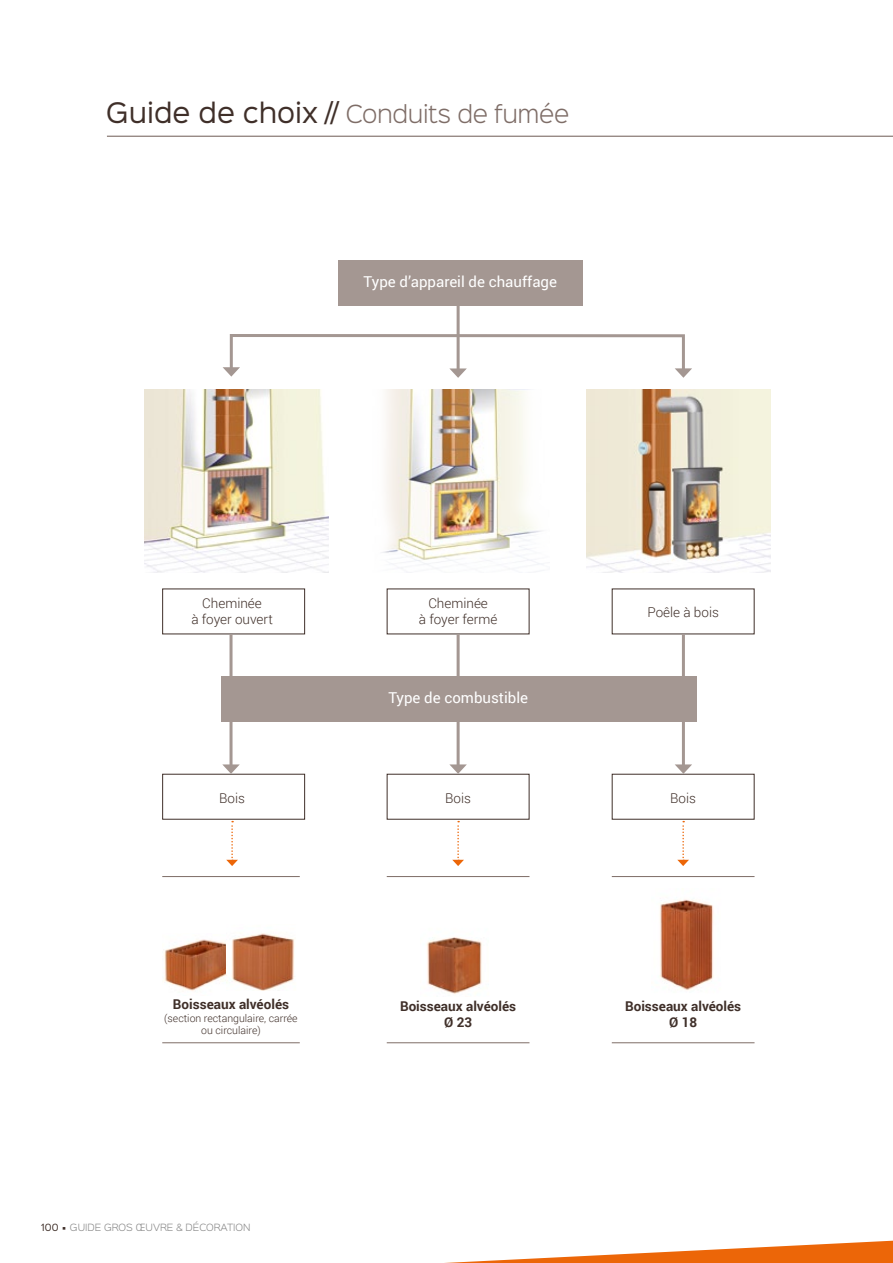
<style>
.page{position:relative;width:893px;height:1263px;background:#fff}
.page>*{position:absolute;margin:0;border:0;box-sizing:border-box;transform-origin:0 0}
.t1{font:300 22.5px "Sinkin Sans 300";letter-spacing:-.02em;color:#7e6d67}
.t2{font:15px "Roboto";color:#fff}
.t3{font:300 13.5px/16.2px "Roboto";color:#3f2f29;text-align:center}
.t4{font:700 13.5px/16.2px "Roboto";color:#3f2f29;text-align:center}
.t5{font:300 10.5px/12.6px "Roboto";color:#3f2f29;text-align:center}
.t6{font:300 9px "Sinkin Sans 300";color:#878787}
.s1{font-family:"Sinkin Sans 400";font-weight:400;font-size:25.5px;color:#3f2f29}
.s2{font-family:"Sinkin Sans 400";font-weight:400;color:#3f2f29}
</style>
<div class="page">
<hr style="left:107px;top:136px;width:786px;height:1px;background:#7e6d67">
<img style="left:382px;top:390px;width:161px;height:182px">
<img style="left:586px;top:390px;width:184px;height:182px">
<img style="left:144px;top:390px;width:184px;height:182px">
<img style="left:164px;top:939px;width:62px;height:52px">
<img style="left:226px;top:933px;width:69px;height:58px">
<img style="left:426px;top:937px;width:56px;height:57px">
<img style="left:659px;top:899px;width:55px;height:91px">
<div style="left:339px;top:260px;width:244px;height:45px;background:#a49792"></div>
<div style="left:221px;top:676px;width:475px;height:45px;background:#a49792"></div>
<svg style="left:677px;top:821px;width:12px;height:45px"></svg>
<svg style="left:226px;top:821px;width:12px;height:45px"></svg>
<svg style="left:452px;top:821px;width:12px;height:45px"></svg>
<hr style="left:457px;top:305px;width:3px;height:66px;background:#a49792">
<hr style="left:457px;top:634px;width:3px;height:133px;background:#a49792">
<svg style="left:449px;top:764px;width:18px;height:10px"></svg>
<hr style="left:230px;top:634px;width:3px;height:133px;background:#a49792">
<svg style="left:222px;top:764px;width:18px;height:10px"></svg>
<hr style="left:682px;top:634px;width:3px;height:133px;background:#a49792">
<svg style="left:675px;top:764px;width:17px;height:10px"></svg>
<svg style="left:223px;top:332px;width:469px;height:46px"></svg>
<hr style="left:162px;top:876px;width:138px;height:1px;background:#7e6d67">
<hr style="left:612px;top:876px;width:142px;height:1px;background:#7e6d67">
<hr style="left:612px;top:1042px;width:142px;height:1px;background:#7e6d67">
<hr style="left:162px;top:1042px;width:138px;height:1px;background:#7e6d67">
<hr style="left:387px;top:876px;width:142px;height:1px;background:#7e6d67">
<hr style="left:387px;top:1042px;width:142px;height:1px;background:#7e6d67">
<svg style="left:445px;top:1241px;width:448px;height:22px"></svg>
<h1 class="t1" style="left:106px;top:95px;width:465px"><span class="s1">Guide de choix //</span> Conduits de fumée</h1>
<p class="t2" style="left:364px;top:271px;width:195px">Type d’appareil de chauffage</p>
<p class="t3" style="left:191px;top:594px;width:83px">Cheminée<br>à foyer ouvert</p>
<p class="t3" style="left:419px;top:594px;width:80px">Cheminée<br>à foyer fermé</p>
<p class="t3" style="left:647px;top:603px;width:73px">Poêle à bois</p>
<p class="t2" style="left:388px;top:687px;width:141px">Type de combustible</p>
<p class="t3" style="left:219px;top:790px;width:27px">Bois</p>
<p class="t3" style="left:445px;top:790px;width:27px">Bois</p>
<p class="t3" style="left:670px;top:790px;width:27px">Bois</p>
<p class="t4" style="left:173px;top:996px;width:118px">Boisseaux alvéolés</p>
<p class="t5" style="left:164px;top:1011px;width:135px">(section rectangulaire, carrée ou circulaire)</p>
<p class="t4" style="left:400px;top:998px;width:118px">Boisseaux alvéolés<br>Ø 23</p>
<p class="t4" style="left:625px;top:998px;width:118px">Boisseaux alvéolés<br>Ø 18</p>
<p class="t6" style="left:41px;top:1220px;width:211px"><span class="s2">100</span> <sup>■</sup> GUIDE GROS ŒUVRE &amp; DÉCORATION</p>
</div>
